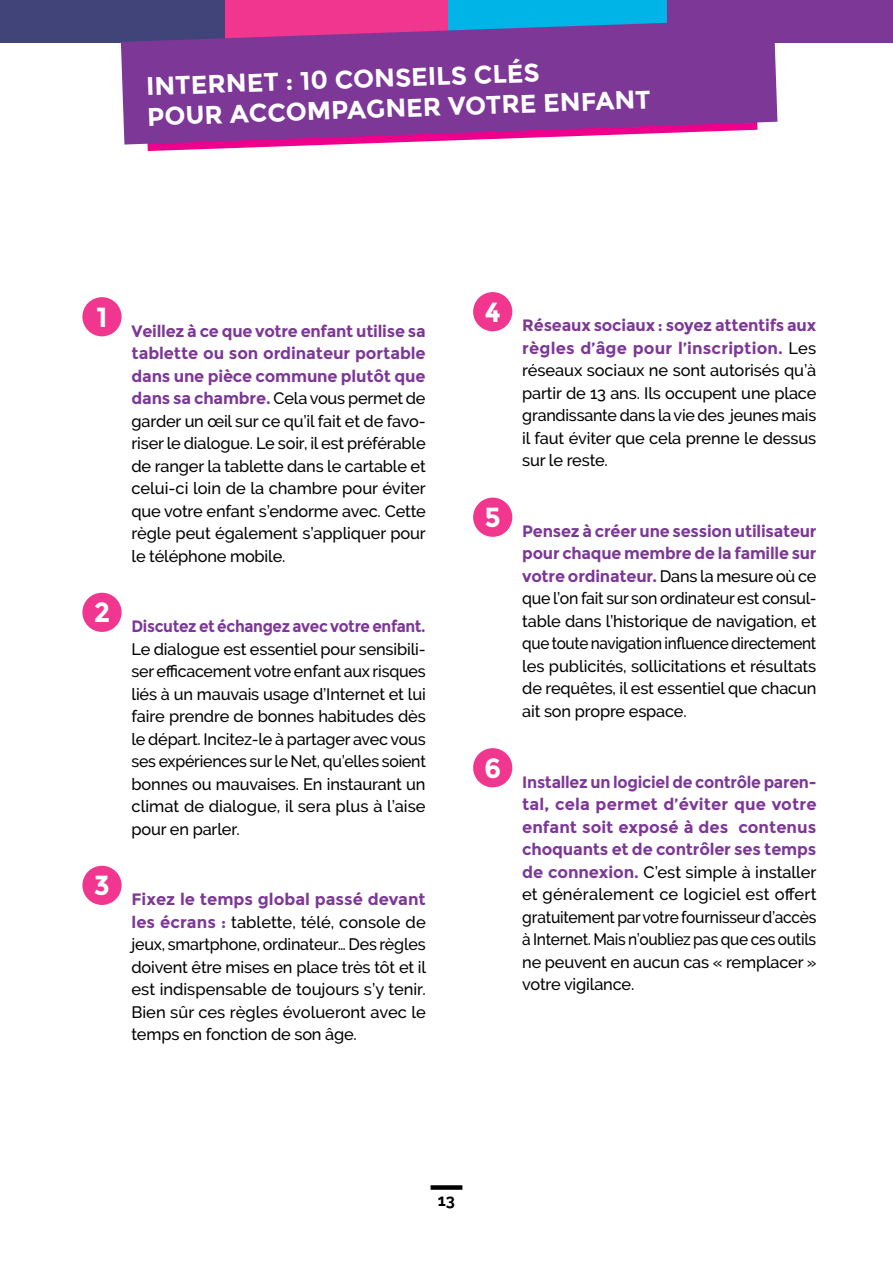
<style>
.page{position:relative;width:893px;height:1263px;background:#fff}
.page>*{position:absolute;margin:0;border:0;box-sizing:border-box;transform-origin:0 0}
.t1{font:700 25.5px/30.6px "Montserrat";color:#fff}
.t2{font:500 16.5px/22.5px "Raleway";letter-spacing:-.01em;color:#000;text-align:justify}
.t3{font:700 16.5px/22.5px "Montserrat";letter-spacing:-.01em;color:#7d3797;text-align:justify}
.t4{font:500 16.5px/22.5px "Raleway";letter-spacing:-.01em;color:#000;text-align:justify;scale:.96 1}
.t5{font:700 16.5px/22.5px "Montserrat";letter-spacing:-.01em;color:#7d3797;text-align:justify;scale:.96 1}
.t6{font:700 16.5px "Montserrat";letter-spacing:-.01em;color:#7d3797;scale:.93 1}
.t7{font:700 16.5px "Raleway";color:#000}
.s1{font-family:"Montserrat";font-weight:700;color:#7d3797}
.s2{font-family:"Raleway";font-weight:500;color:#000}
</style>
<div class="page">
<div style="left:82px;top:297px;width:40px;height:39px;background:#f0368e;border-radius:50%"></div>
<div style="left:82px;top:593px;width:40px;height:39px;background:#f0368e;border-radius:50%"></div>
<div style="left:82px;top:866px;width:40px;height:39px;background:#f0368e;border-radius:50%"></div>
<div style="left:473px;top:292px;width:39px;height:39px;background:#f0368e;border-radius:50%"></div>
<div style="left:473px;top:498px;width:39px;height:39px;background:#f0368e;border-radius:50%"></div>
<div style="left:473px;top:748px;width:39px;height:39px;background:#f0368e;border-radius:50%"></div>
<div style="left:0;top:0;width:226px;height:43px;background:#404478"></div>
<div style="left:226px;top:0;width:222px;height:43px;background:#f0368e"></div>
<div style="left:448px;top:0;width:219px;height:43px;background:#00b4e7"></div>
<div style="left:667px;top:0;width:226px;height:43px;background:#7d3797"></div>
<div style="left:431px;top:1185px;width:31px;height:5px;background:#000"></div>
<svg style="left:147px;top:145px;width:173px;height:6px"></svg>
<svg style="left:121px;top:19px;width:656px;height:126px;fill:#7d3797"></svg>
<h1 class="t1" style="left:146px;top:71px;width:505px;text-indent:290px;rotate:-2deg">ls clés<br>po ur accom pagner vo tre enfant</h1>
<h1 class="t1" style="left:146px;top:71px;width:266px;rotate:-2deg">Inter net : 10 co nsei</h1>
<p class="t3" style="left:132px;top:319px;width:296px;text-indent:-35px"><sup>1</sup> Veillez à ce que votre enfant utilise sa tablette ou son ordinateur portable dans une pièce commune plutôt que</p>
<p class="t2" style="left:132px;top:387px;width:296px"><span class="s1">dans sa chambre.</span> Cela vous permet de garder un œil sur ce qu’il fait et de favo&shy;riser le dialogue. Le soir, il est préférable de ranger la tablette dans le cartable et celui-ci loin de la chambre pour éviter que votre enfant s’endorme avec. Cette règle peut également s’appliquer pour le téléphone mobile.</p>
<p class="t6" style="left:94px;top:616px;width:358px"><sup>2</sup> Discutez et échangez avec votre enfant.</p>
<p class="t2" style="left:132px;top:637px;width:296px">Le dialogue est essentiel pour sensibili&shy;ser efficacement votre enfant aux risques liés à un mauvais usage d’Internet et lui faire prendre de bonnes habitudes dès le départ. Incitez-le à partager avec vous ses expériences sur le Net, qu’elles soient bonnes ou mauvaises. En instaurant un climat de dialogue, il sera plus à l’aise pour en parler.</p>
<p class="t3" style="left:94px;top:888px;width:333px"><sup>3</sup> Fixez le temps global passé devant</p>
<p class="t2" style="left:132px;top:910px;width:296px"><span class="s1">les écrans :</span> tablette, télé, console de jeux, smartphone, ordinateur… Des règles doivent être mises en place très tôt et il est indispensable de toujours s’y tenir.<br>Bien sûr ces règles évolueront avec le temps en fonction de son âge.</p>
<p class="t3" style="left:485px;top:314px;width:333px;text-align:right"><sup>4</sup> Réseaux sociaux : soyez attentifs aux règles d’âge pour l’inscription. <span class="s2">Les</span></p>
<p class="t2" style="left:522px;top:359px;width:296px">réseaux sociaux ne sont autorisés qu’à partir de 13 ans. Ils occupent une place grandissante dans la vie des jeunes mais il faut éviter que cela prenne le dessus sur le reste.</p>
<p class="t3" style="left:522px;top:520px;width:296px;text-indent:-38px"><sup>5</sup> Pensez à créer une session utilisateur pour chaque membre de la famille sur votre ordinateur. <span class="s2">Dans la mesure où ce</span></p>
<p class="t4" style="left:522px;top:587px;width:308px">que l’on fait sur son ordinateur est consul&shy;table dans l’historique de navigation, et que toute navigation influence directement les publicités, sollicitations et résultats de requêtes, il est essentiel que chacun ait son propre espace.</p>
<p class="t5" style="left:522px;top:770px;width:308px;text-indent:-38px"><sup>6</sup> Installez un logiciel de contrôle paren&shy;tal, cela permet d’éviter que votre enfant soit exposé à des contenus choquants et de contrôler ses temps</p>
<p class="t2" style="left:522px;top:860px;width:296px"><span class="s1">de connexion.</span> C’est simple à installer et généralement ce logiciel est offert gratuitement par votre fournisseur d’accès à Internet. Mais n’oubliez pas que ces outils ne peuvent en aucun cas « remplacer » votre vigilance.</p>
<p class="t7" style="left:438px;top:1191px;width:19px">13</p>
</div>
